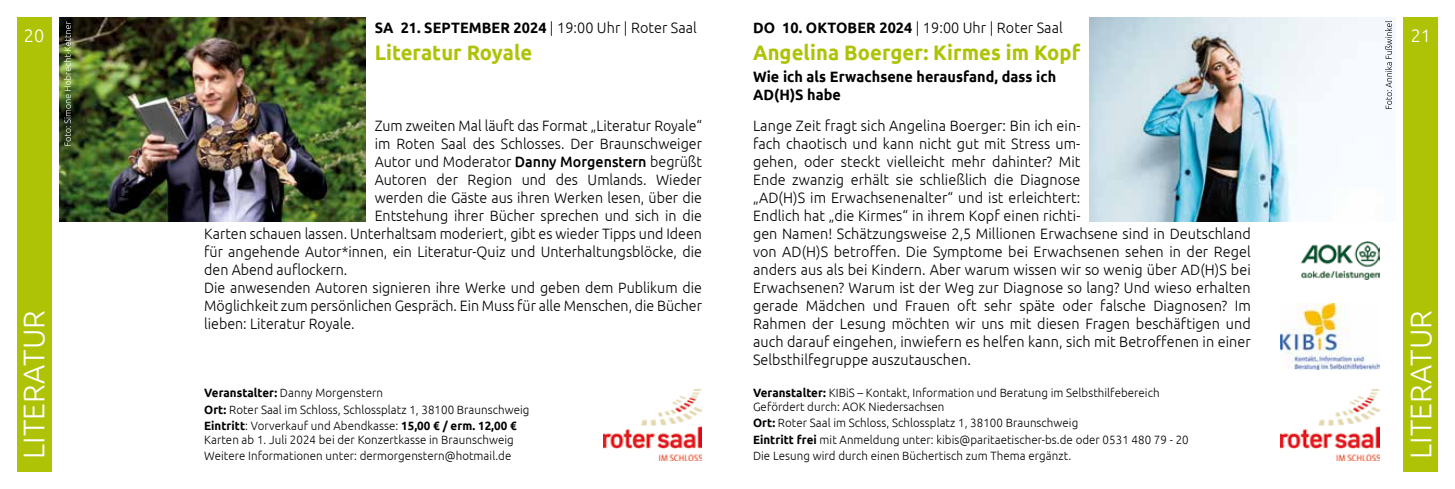
<style>
.page{position:relative;width:1455px;height:489px;background:#fff}
.page>*{position:absolute;margin:0;border:0;box-sizing:border-box;transform-origin:0 0}
.t1{font:300 30px "Ubuntu";letter-spacing:.005em;color:#fff}
.t2{font:700 21px "Ubuntu";letter-spacing:.005em;color:#aec306;scale:.96 1}
.t3{font:300 18px "Ubuntu";color:#fff}
.t4{font:300 15px/18px "Ubuntu";letter-spacing:.005em;color:#000;scale:.96 1}
.t5{font:300 15px "Ubuntu";letter-spacing:.005em;color:#000;scale:.95 1}
.t6{font:700 15px/18px "Ubuntu";letter-spacing:.005em;color:#000;scale:.96 1}
.t7{font:300 15px "Ubuntu";letter-spacing:.005em;color:#000;scale:.94 1}
.t8{font:300 12px/16.5px "Ubuntu";letter-spacing:.005em;color:#000;scale:.96 1}
.s1{font-weight:700}
.s2{font-weight:500}
</style>
<div class="page">
<div style="left:17px;top:17px;width:34px;height:455px;background:#aec306"></div>
<div style="left:1403px;top:17px;width:34px;height:455px;background:#aec306"></div>
<img style="left:60px;top:17px;width:306px;height:204px">
<svg style="left:64px;top:21px;width:7px;height:125px"></svg>
<img style="left:1280px;top:303px;width:98px;height:67px">
<img style="left:1089px;top:17px;width:306px;height:204px">
<svg style="left:1384px;top:21px;width:7px;height:88px"></svg>
<img style="left:1280px;top:390px;width:98px;height:70px">
<img style="left:603px;top:390px;width:99px;height:70px">
<img style="left:1301px;top:242px;width:77px;height:37px">
<p class="t3" style="left:24px;top:25px;width:22px">20</p>
<h1 class="t1" style="left:16px;top:459px;width:151px;rotate:-90deg">LITERATUR</h1>
<p class="t4" style="left:374px;top:18px;width:337px"><span class="s1">SA 21. SEPTEMBER 2024</span> | 19:00 Uhr | Roter Saal</p>
<h2 class="t2" style="left:374px;top:40px;width:166px">Literatur Royale</h2>
<p class="t7" style="left:374px;top:117px;width:350px">Zum zweiten Mal läuft das Format „Literatur Royale“</p>
<p class="t5" style="left:374px;top:135px;width:346px">im Roten Saal des Schlosses. Der Braunschweiger</p>
<p class="t5" style="left:374px;top:153px;width:346px">Autor und Moderator <span class="s2">Danny Morgenstern</span> begrüßt</p>
<p class="t5" style="left:374px;top:171px;width:346px">Autoren der Region und des Umlands. Wieder</p>
<p class="t5" style="left:374px;top:189px;width:346px">werden die Gäste aus ihren Werken lesen, über die</p>
<p class="t5" style="left:374px;top:207px;width:346px">Entstehung ihrer Bücher sprechen und sich in die</p>
<p class="t5" style="left:204px;top:225px;width:525px">Karten schauen lassen. Unterhaltsam moderiert, gibt es wieder Tipps und Ideen</p>
<p class="t5" style="left:204px;top:243px;width:525px">für angehende Autor*innen, ein Literatur-Quiz und Unterhaltungsblöcke, die</p>
<p class="t5" style="left:204px;top:261px;width:152px">den Abend auflockern.</p>
<p class="t5" style="left:204px;top:279px;width:525px">Die anwesenden Autoren signieren ihre Werke und geben dem Publikum die</p>
<p class="t5" style="left:204px;top:297px;width:525px">Möglichkeit zum persönlichen Gespräch. Ein Muss für alle Menschen, die Bücher</p>
<p class="t5" style="left:204px;top:315px;width:160px">lieben: Literatur Royale.</p>
<p class="t8" style="left:204px;top:384px;width:340px"><span class="s1">Veranstalter:</span> Danny Morgenstern<br><span class="s1">Ort:</span> Roter Saal im Schloss, Schlossplatz 1, 38100 Braunschweig<br><span class="s1">Eintritt</span>: Vorverkauf und Abendkasse: <span class="s1">15,00 € / erm. 12,00 €</span></p>
<p class="t8" style="left:204px;top:431px;width:324px">Karten ab 1. Juli 2024 bei der Konzertkasse in Braunschweig<br>Weitere Informationen unter: dermorgenstern@hotmail.de</p>
<p class="t4" style="left:753px;top:18px;width:324px"><span class="s1">DO 10. OKTOBER 2024</span> | 19:00 Uhr | Roter Saal</p>
<h2 class="t2" style="left:753px;top:40px;width:342px">Angelina Boerger: Kirmes im Kopf</h2>
<p class="t6" style="left:753px;top:68px;width:317px">Wie ich als Erwachsene herausfand, dass ich<br>AD(H)S habe</p>
<p class="t4" style="left:753px;top:117px;width:520px">Lange Zeit fragt sich Angelina Boerger: Bin ich ein-<br>fach chaotisch und kann nicht gut mit Stress um-<br>gehen, oder steckt vielleicht mehr dahinter? Mit<br>Ende zwanzig erhält sie schließlich die Diagnose<br>„AD(H)S im Erwachsenenalter“ und ist erleichtert:<br>Endlich hat „die Kirmes“ in ihrem Kopf einen richti-<br>gen Namen! Schätzungsweise 2,5 Millionen Erwachsene sind in Deutschland von AD(H)S betroffen. Die Symptome bei Erwachsenen sehen in der Regel anders aus als bei Kindern. Aber warum wissen wir so wenig über AD(H)S bei Erwachsenen? Warum ist der Weg zur Diagnose so lang? Und wieso erhalten gerade Mädchen und Frauen oft sehr späte oder falsche Diagnosen? Im Rahmen der Lesung möchten wir uns mit diesen Fragen beschäftigen und auch darauf eingehen, inwiefern es helfen kann, sich mit Betroffenen in einer Selbsthilfegruppe auszutauschen.</p>
<p class="t8" style="left:753px;top:386px;width:425px;line-height:13.5px"><span class="s1">Veranstalter:</span> KIBiS – Kontakt, Information und Beratung im Selbsthilfebereich<br>Gefördert durch: AOK Niedersachsen</p>
<p class="t8" style="left:753px;top:414px;width:455px"><span class="s1">Ort:</span> Roter Saal im Schloss, Schlossplatz 1, 38100 Braunschweig<br><span class="s1">Eintritt frei</span> mit Anmeldung unter: kibis@paritaetischer-bs.de oder 0531 480 79 - 20<br>Die Lesung wird durch einen Büchertisch zum Thema ergänzt.</p>
<p class="t3" style="left:1410px;top:25px;width:22px">21</p>
<h1 class="t1" style="left:1402px;top:459px;width:151px;rotate:-90deg">LITERATUR</h1>
</div>
